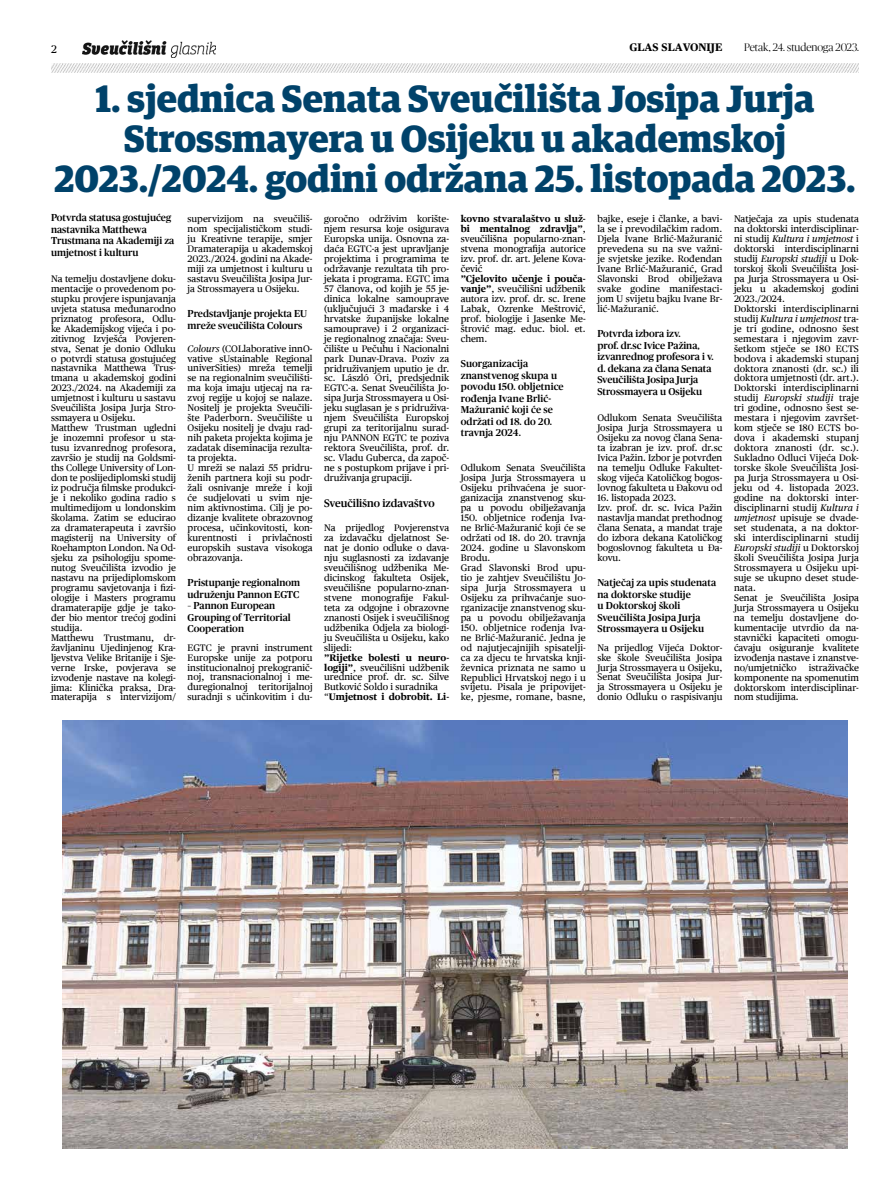
<style>
.page{position:relative;width:893px;height:1191px;background:#fff}
.page>*{position:absolute;margin:0;border:0;box-sizing:border-box;transform-origin:0 0}
.t1{font:700 38px/40px "Guardian Egyp";color:#00426a;text-align:center}
.t2{font:300 11px "Publico Banner";color:#000}
.t3{font:500 11px "Publico";color:#000}
.t4{font:700 11px "Publico Text";color:#000}
.t5{font:11px "Publico Text";color:#000}
.t6{font:500 10px/11.5px "Publico";color:#000}
.t7{font:9.5px/10px "Publico Text";color:#000}
.s1{font-weight:700}
.s2{font-family:"Minion Pro"}
.s3{font-style:italic}
</style>
<div class="page">
<img style="left:51px;top:64px;width:808px;height:8px">
<img style="left:83px;top:41px;width:132px;height:16px">
<img style="left:62px;top:720px;width:786px;height:429px">
<p class="t5" style="left:51px;top:43px;width:7px">2</p>
<p class="t4" style="left:629px;top:41px;width:94px">GLAS SLAVONIJE</p>
<p class="t2" style="left:744px;top:40px;width:116px">Petak, 24. studenoga 2023.</p>
<p class="t1" style="left:54px;top:75px;width:803px">1. sjednica Senata Sveučilišta Josipa Jurja<br>Strossmayera u Osijeku u akademskoj<br>2023./2024. godini održana 25. listopada 2023.</p>
<p class="t6" style="left:51px;top:212px;width:125px">Potvrda statusa gostujućeg nastavnika Matthewa<br>Trustmana na Akademiji za umjetnost i kulturu</p>
<p class="t7" style="left:51px;top:273px;width:126px">Na temelju dostavljene doku&shy;mentacije o provedenom po&shy;stupku provjere ispunjavanja uvjeta statusa međunarodno priznatog profesora, Odlu&shy;ke Akademijskog vijeća i po&shy;zitivnog Izvješća Povjeren&shy;stva, Senat je donio Odluku o potvrdi statusa gostujućeg nastavnika Matthewa Trus&shy;tmana u akademskoj godini<br>2023./2024. na Akademiji za umjetnost i kulturu u sastavu<br>Sveučilišta Josipa Jurja Stro&shy;ssmayera u Osijeku.<br>Matthew Trustman ugledni je inozemni profesor u sta&shy;tusu izvanrednog profesora, završio je studij na Goldsmi&shy;ths College University of Lon&shy;don te poslijediplomski studij iz područja filmske produkci&shy;je i nekoliko godina radio s multimedijom u londonskim školama. Zatim se educirao za dramaterapeuta i završio magisterij na University of<br>Roehampton London. Na Od&shy;sjeku za psihologiju spome&shy;nutog Sveučilišta izvodio je nastavu na prijediplomskom programu savjetovanja i fizi&shy;ologije i Masters programu dramaterapije gdje je tako&shy;đer bio mentor trećoj godini studija.<br>Matthewu Trustmanu, dr&shy;žavljaninu Ujedinjenog Kra&shy;ljevstva Velike Britanije i Sje&shy;verne Irske, povjerava se izvođenje nastave na kolegi&shy;jima: Klinička praksa, Dra&shy;materapija s intervizijom/</p>
<p class="t7" style="left:461px;top:214px;width:126px"><span class="s1">kovno stvaralaštvo u služ&shy;bi mentalnog zdravlja”</span>, sveučilišna popularno-znan&shy;stvena monografija autorice izv. prof. dr. art. Jelene Kova&shy;čević<br><span class="s1">”Cjelovito učenje i pouča&shy;vanje”</span>, sveučilišni udžbenik autora izv. prof. dr. sc. Irene<br>Labak, Ozrenke Meštrović, prof. biologije i Jasenke Me&shy;štrović mag. educ. biol. et. chem.</p>
<p class="t6" style="left:461px;top:358px;width:104px">Suorganizacija znanstvenog skupa u povodu 150. obljetnice rođenja Ivane Brlić-<br>Mažuranić koji će se održati od 18. do 20. travnja 2024.</p>
<p class="t7" style="left:461px;top:463px;width:126px">Odlukom Senata Sveučilišta<br>Josipa Jurja Strossmayera u<br>Osijeku prihvaćena je suor&shy;ganizacija znanstvenog sku&shy;pa u povodu obilježavanja<br>150. obljetnice rođenja Iva&shy;ne Brlić-Mažuranić koji će se održati od 18. do 20. travnja<br>2024. godine u Slavonskom<br>Brodu.<br>Grad Slavonski Brod upu&shy;tio je zahtjev Sveučilištu Jo&shy;sipa Jurja Strossmayera u<br>Osijeku za prihvaćanje suo&shy;rganizacije znanstvenog sku&shy;pa u povodu obilježavanja<br>150. obljetnice rođenja Iva&shy;ne Brlić-Mažuranić. Jedna je od najutjecajnijih spisatelji&shy;ca za djecu te hrvatska knji&shy;ževnica priznata ne samo u<br>Republici Hrvatskoj nego i u svijetu. Pisala je pripovijet&shy;ke, pjesme, romane, basne,</p>
<p class="t7" style="left:324px;top:214px;width:126px;text-align:justify">goročno održivim korište&shy;njem resursa koje osigurava Europska unija. Osnovna za&shy;daća EGTC-a jest upravljanje projektima i programima te održavanje rezultata tih pro&shy;jekata i programa. EGTC ima 57 članova, od kojih je 55 je&shy;dinica lokalne samouprave (uključujući 3 mađarske i 4 hrvatske županijske lokalne samouprave) i 2 organizaci&shy;je regionalnog značaja: Sveu&shy;čilište u Pečuhu i Nacionalni park Dunav-Drava. Poziv za pridruživanjem uputio je dr. sc. László <span class="s2">Ő</span>ri, predsjednik EGTC-a. Senat Sveučilišta Jo&shy;sipa Jurja Strossmayera u Osi&shy;jeku suglasan je s pridruživa&shy;njem Sveučilišta Europskoj grupi za teritorijalnu surad&shy;nju PANNON EGTC te poziva rektora Sveučilišta, prof. dr. sc. Vladu Guberca, da započ&shy;ne s postupkom prijave i pri&shy;druživanja grupaciji.</p>
<p class="t3" style="left:324px;top:496px;width:112px">Sveučilišno izdavaštvo</p>
<p class="t7" style="left:324px;top:522px;width:126px">Na prijedlog Povjerenstva za izdavačku djelatnost Se&shy;nat je donio odluke o dava&shy;nju suglasnosti za izdavanje sveučilišnog udžbenika Me&shy;dicinskog fakulteta Osijek, sveučilišne popularno-znan&shy;stvene monografije Fakul&shy;teta za odgojne i obrazovne znanosti Osijek i sveučilišnog udžbenika Odjela za biologi&shy;ju Sveučilišta u Osijeku, kako slijedi:<br><span class="s1">”Rijetke bolesti u neuro&shy;logiji”</span>, sveučilišni udžbenik urednice prof. dr. sc. Silve<br>Butković Soldo i suradnika “<span class="s1">Umjetnost i dobrobit. Li-</span></p>
<p class="t7" style="left:734px;top:214px;width:126px">Natječaja za upis studenata na doktorski interdisciplinar&shy;ni studij <span class="s3">Kultura i umjetnost</span> i doktorski interdisciplinarni studij <span class="s3">Europski studiji</span> u Dok&shy;torskoj školi Sveučilišta Josi&shy;pa Jurja Strossmayera u Osi&shy;jeku u akademskoj godini<br>2023./2024.<br>Doktorski interdisciplinarni studij <span class="s3">Kultura i umjetnost</span> tra&shy;je tri godine, odnosno šest semestara i njegovim zavr&shy;šetkom stječe se 180 ECTS bodova i akademski stupanj doktora znanosti (dr. sc.) ili doktora umjetnosti (dr. art.).<br>Doktorski interdisciplinarni studij <span class="s3">Europski studiji</span> traje tri godine, odnosno šest se&shy;mestara i njegovim završet&shy;kom stječe se 180 ECTS bo&shy;dova i akademski stupanj doktora znanosti (dr. sc.).<br>Sukladno Odluci Vijeća Dok&shy;torske škole Sveučilišta Josi&shy;pa Jurja Strossmayera u Osi&shy;jeku od 4. listopada 2023. godine na doktorski inter&shy;disciplinarni studij <span class="s3">Kultura i umjetnost</span> upisuje se dvade&shy;set studenata, a na doktor&shy;ski interdisciplinarni studij<br><span class="s3">Europski studiji</span> u Doktorskoj školi Sveučilišta Josipa Jurja<br>Strossmayera u Osijeku upi&shy;suje se ukupno deset stude&shy;nata.<br>Senat je Sveučilišta Josipa<br>Jurja Strossmayera u Osijeku na temelju dostavljene do&shy;kumentacije utvrdio da na&shy;stavnički kapaciteti omogu&shy;ćavaju osiguranje kvalitete izvođenja nastave i znanstve&shy;no/umjetničko</p>
<p class="t7" style="left:597px;top:214px;width:126px;text-align:justify">bajke, eseje i članke, a bavi&shy;la se i prevodilačkim radom.<br>Djela Ivane Brlić-Mažuranić prevedena su na sve važni&shy;je svjetske jezike. Rođendan Ivane Brlić-Mažuranić, Grad Slavonski Brod obilježava svake godine manifestaci&shy;jom U svijetu bajku Ivane Br&shy;lić-Mažuranić.</p>
<p class="t6" style="left:597px;top:328px;width:118px">Potvrda izbora izv.<br>prof. dr.sc Ivice Pažina, izvanrednog profesora i v. d. dekana za člana Senata<br>Sveučilišta Josipa Jurja<br>Strossmayera u Osijeku</p>
<p class="t7" style="left:597px;top:413px;width:126px;text-align:justify">Odlukom Senata Sveučilišta Josipa Jurja Strossmayera u Osijeku za novog člana Sena&shy;ta izabran je izv. prof. dr.sc Ivica Pažin. Izbor je potvrđen na temelju Odluke Fakultet&shy;skog vijeća Katoličkog bogos&shy;lovnog fakulteta u Đakovu od</p>
<p class="t7" style="left:597px;top:493px;width:126px">16. listopada 2023.<br>Izv. prof. dr. sc. Ivica Pažin nastavlja mandat prethodnog člana Senata, a mandat traje do izbora dekana Katoličkog bogoslovnog fakulteta u Đa&shy;kovu.</p>
<p class="t6" style="left:597px;top:577px;width:120px">Natječaj za upis studenata na doktorske studije<br>u Doktorskoj školi<br>Sveučilišta Josipa Jurja<br>Strossmayera u Osijeku</p>
<p class="t7" style="left:597px;top:642px;width:126px;text-align:justify">Na prijedlog Vijeća Doktor&shy;ske škole Sveučilišta Josipa Jurja Strossmayera u Osijeku, Senat Sveučilišta Josipa Jur&shy;ja Strossmayera u Osijeku je donio Odluku o raspisivanju</p>
<p class="t7" style="left:188px;top:214px;width:126px;text-align:justify">supervizijom na sveučiliš&shy;nom specijalističkom studi&shy;ju Kreativne terapije, smjer Dramaterapija u akademskoj 2023./2024. godini na Akade&shy;miji za umjetnost i kulturu u sastavu Sveučilišta Josipa Jur&shy;ja Strossmayera u Osijeku.</p>
<p class="t6" style="left:188px;top:308px;width:121px">Predstavljanje projekta EU mreže sveučilišta Colours</p>
<p class="t7" style="left:188px;top:343px;width:126px"><span class="s3">Colours</span> (COLlaborative innO&shy;vative sUstainable Regional univerSities) mreža temelji se na regionalnim sveučilišti&shy;ma koja imaju utjecaj na ra&shy;zvoj regije u kojoj se nalaze.<br>Nositelj je projekta Sveučili&shy;šte Paderborn. Sveučilište u<br>Osijeku nositelj je dvaju rad&shy;nih paketa projekta kojima je zadatak diseminacija rezulta&shy;ta projekta.<br>U mreži se nalazi 55 pridru&shy;ženih partnera koji su podr&shy;žali osnivanje mreže i koji će sudjelovati u svim nje&shy;nim aktivnostima. Cilj je po&shy;dizanje kvalitete obrazovnog procesa, učinkovitosti, kon&shy;kurentnosti i privlačnosti europskih sustava visokoga obrazovanja.</p>
<p class="t6" style="left:188px;top:577px;width:114px">Pristupanje regionalnom udruženju Pannon EGTC</p>
<p class="t6" style="left:188px;top:600px;width:105px">– Pannon European<br>Grouping of Territorial<br>Cooperation</p>
<p class="t7" style="left:188px;top:642px;width:126px;text-align:justify">EGTC je pravni instrument Europske unije za potporu institucionalnoj prekogranič&shy;noj, transnacionalnoj i me&shy;đuregionalnoj teritorijalnoj suradnji s učinkovitim i du-</p>
<p class="t7" style="left:734px;top:662px;width:126px;text-align:justify;text-indent:75px">istraživačke komponente na spomenutim doktorskom interdisciplinar&shy;nom studijima.</p>
</div>
